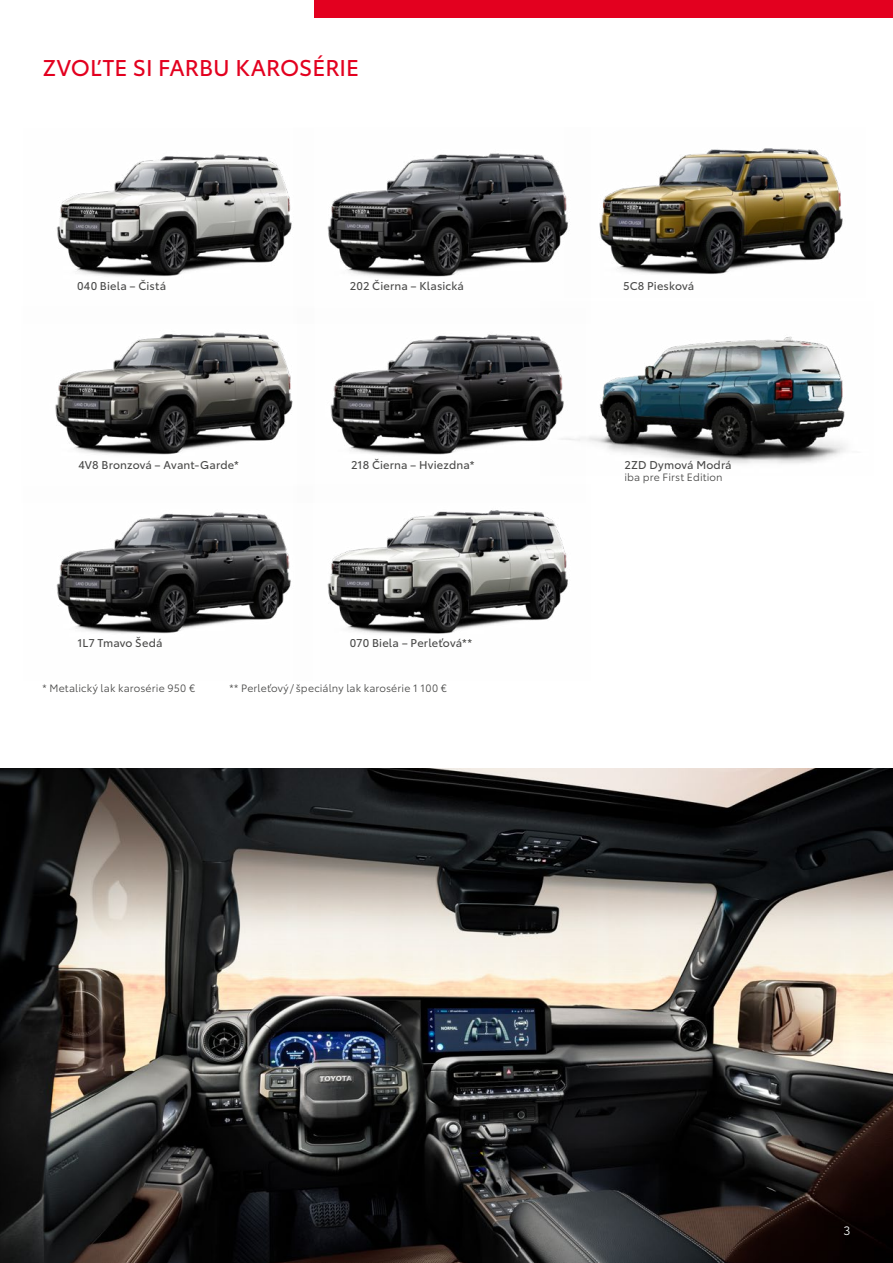
<style>
.page{position:relative;width:893px;height:1263px;background:#fff}
.page>*{position:absolute;margin:0;border:0;box-sizing:border-box;transform-origin:0 0}
.t1{font:22.5px "Toyota Type";color:#e3001f}
.t2{font:12px "Toyota Type";color:#fff}
.t3{font:11.1px "Toyota Type";letter-spacing:.015em;color:#494948}
.t4{font:10.5px "Toyota Type";letter-spacing:.015em;color:#494948}
</style>
<div class="page">
<img style="left:56px;top:154px;width:236px;height:123px">
<img style="left:55px;top:332px;width:238px;height:123px">
<img style="left:330px;top:334px;width:210px;height:121px">
<img style="left:540px;top:336px;width:306px;height:128px">
<img style="left:56px;top:512px;width:235px;height:122px">
<img style="left:327px;top:510px;width:241px;height:124px">
<img style="left:327px;top:153px;width:238px;height:124px">
<img style="left:565px;top:148px;width:278px;height:127px">
<img style="left:0;top:768px;width:893px;height:495px">
<div style="left:315px;top:0;width:578px;height:17px;background:#e3001f"></div>
<h1 class="t1" style="left:43px;top:51px;width:318px">ZVOĽTE SI FARBU KAROSÉRIE</h1>
<p class="t3" style="left:77px;top:278px;width:91px">040 Biela – Čistá</p>
<p class="t3" style="left:350px;top:278px;width:116px">202 Čierna – Klasická</p>
<p class="t3" style="left:623px;top:278px;width:73px">5C8 Piesková</p>
<p class="t3" style="left:78px;top:457px;width:162px">4V8 Bronzová – Avant-Garde*</p>
<p class="t3" style="left:351px;top:457px;width:125px">218 Čierna – Hviezdna*</p>
<p class="t3" style="left:624px;top:457px;width:109px">2ZD Dymová Modrá</p>
<p class="t4" style="left:624px;top:470px;width:100px">iba pre First Edition</p>
<p class="t3" style="left:77px;top:635px;width:87px">1L7 Tmavo Šedá</p>
<p class="t3" style="left:350px;top:635px;width:124px">070 Biela – Perleťová**</p>
<p class="t4" style="left:43px;top:681px;width:154px">* Metalický lak karosérie 950 €</p>
<p class="t4" style="left:229px;top:681px;width:219px">** Perleťový/špeciálny lak karosérie 1 100 €</p>
<p class="t2" style="left:844px;top:1222px;width:8px">3</p>
</div>
